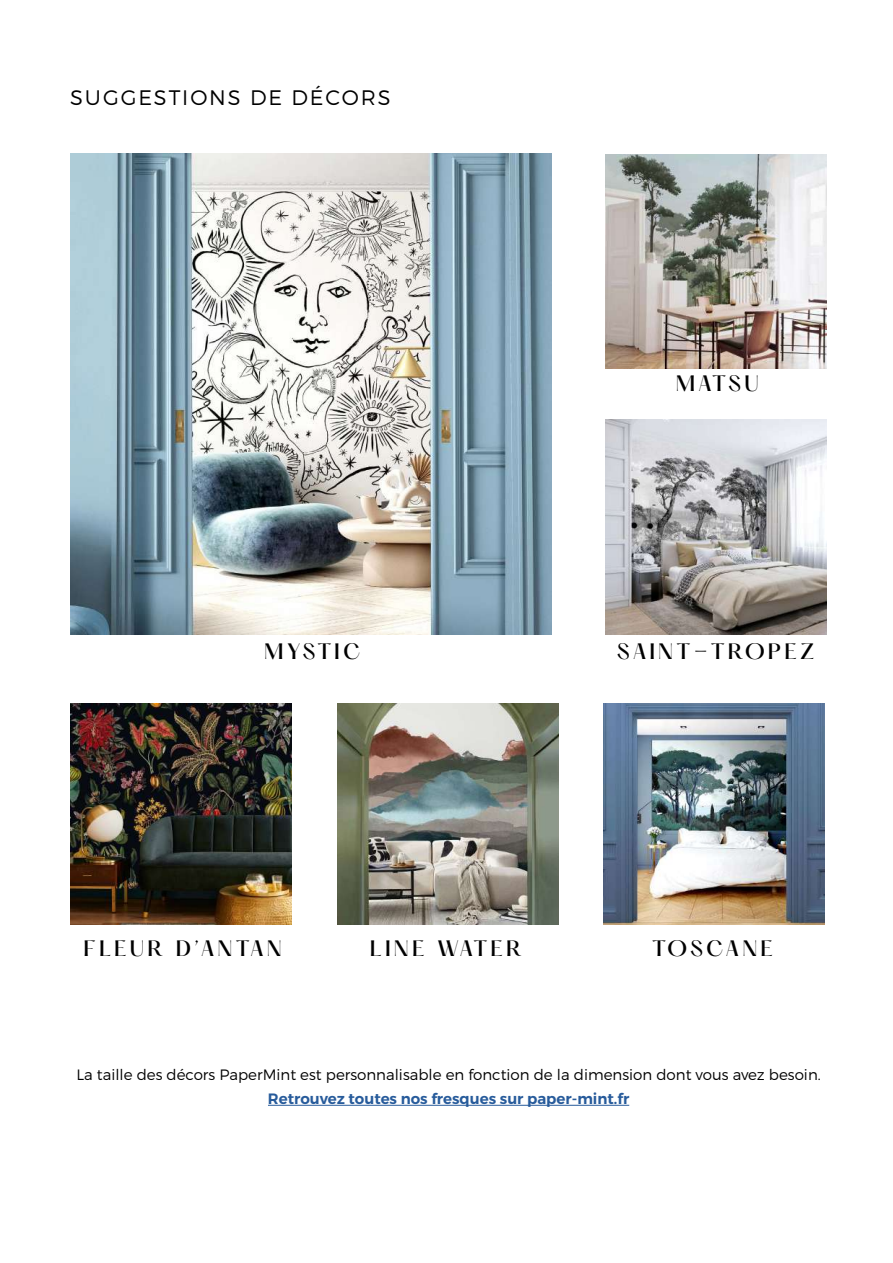
<style>
.page{position:relative;width:893px;height:1263px;background:#fff}
.page>*{position:absolute;margin:0;border:0;box-sizing:border-box;transform-origin:0 0}
.t1{font:300 21px "Montserrat";letter-spacing:.09em;color:#000}
.t2{font:500 19.5px "Hatton";letter-spacing:.15em;color:#000}
.t3{font:300 15px "Montserrat";color:#000}
.t4{font:600 15px "Montserrat";color:#275b9b}
</style>
<div class="page">
<hr style="left:268px;top:1105px;width:361px;height:1px;background:#275b9b">
<img style="left:71px;top:703px;width:221px;height:221px">
<img style="left:605px;top:155px;width:221px;height:213px">
<img style="left:605px;top:420px;width:221px;height:215px">
<img style="left:603px;top:703px;width:222px;height:221px">
<img style="left:337px;top:703px;width:221px;height:221px">
<img style="left:71px;top:153px;width:481px;height:482px">
<h1 class="t1" style="left:70px;top:85px;width:322px">SUGGESTIONS DE DÉCORS</h1>
<h2 class="t2" style="left:264px;top:641px;width:97px">MYSTIC</h2>
<h2 class="t2" style="left:676px;top:373px;width:85px">MATSU</h2>
<h2 class="t2" style="left:617px;top:641px;width:199px">SAINT-TROPEZ</h2>
<h2 class="t2" style="left:83px;top:937px;width:200px">FLEUR D’ANTAN</h2>
<h2 class="t2" style="left:370px;top:937px;width:153px">LINE WATER</h2>
<h2 class="t2" style="left:652px;top:937px;width:122px">TOSCANE</h2>
<p class="t3" style="left:76px;top:1065px;width:746px">La taille des décors PaperMint est personnalisable en fonction de la dimension dont vous avez besoin.</p>
<p class="t4" style="left:268px;top:1089px;width:363px">Retrouvez toutes nos fresques sur paper-mint.fr</p>
</div>
